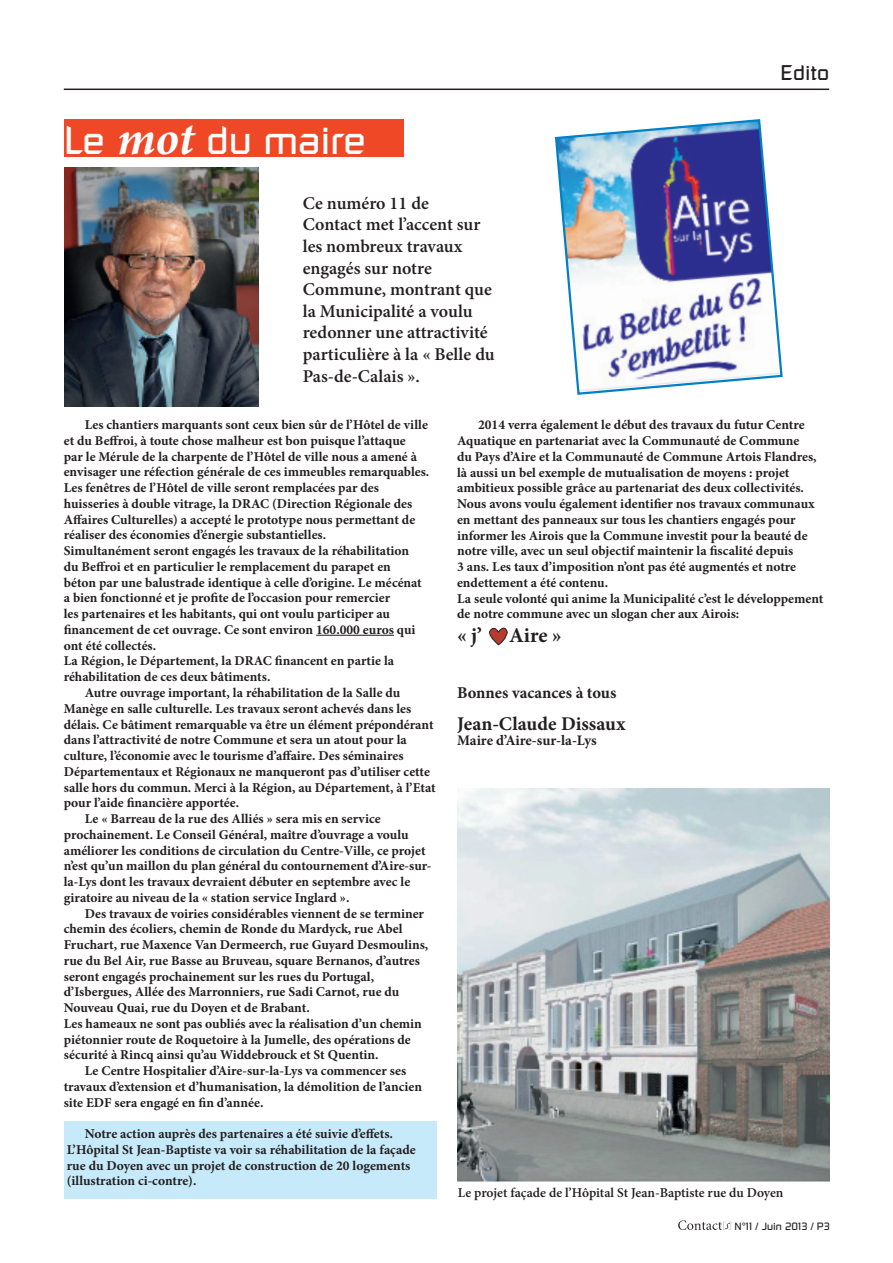
<style>
.page{position:relative;width:893px;height:1263px;background:#fff}
.page>*{position:absolute;margin:0;border:0;box-sizing:border-box;transform-origin:0 0}
.t1{font:39.15px "Russell Square";color:#fff}
.t2{font:700 21px "Minion Pro";color:#231f20}
.t3{font:21px "Russell Square";color:#231f20}
.t4{font:700 19.5px "Minion Pro";color:#231f20}
.t5{font:600 18px/21.6px "Minion Pro";color:#231f20}
.t6{font:700 16.5px "Minion Pro";color:#231f20}
.t7{font:700 14.55px "Minion Pro";letter-spacing:-.005em;color:#231f20}
.t8{font:700 13.5px/15.8px "Minion Pro";color:#231f20}
.t9{font:600 13.5px "Minion Pro";color:#231f20}
.t10{font:10.5px "Russell Square";color:#231f20}
.s1{font-family:"Minion Pro";font-weight:700;font-style:italic;font-size:47.85px}
</style>
<div class="page">
<svg style="left:678px;top:1220px;width:53px;height:10px"></svg>
<hr style="left:64px;top:89px;width:765px;height:1px;background:#231f20">
<div style="left:64px;top:119px;width:339px;height:37px;background:#ef4826"></div>
<img style="left:64px;top:167px;width:195px;height:240px">
<svg style="left:554px;top:119px;width:229px;height:276px"></svg>
<div style="left:64px;top:1121px;width:373px;height:78px;background:#c6eafa"></div>
<hr style="left:316px;top:635px;width:78px;height:1px;background:#231f20">
<svg style="left:489px;top:627px;width:19px;height:19px"></svg>
<img style="left:458px;top:789px;width:371px;height:394px">
<h1 class="t1" style="left:64px;top:116px;width:304px">Le <span class="s1">mot</span> du maire</h1>
<h3 class="t5" style="left:303px;top:192px;width:193px">Ce numéro 11 de<br>Contact met l’accent sur les nombreux travaux engagés sur notre<br>Commune, montrant que la Municipalité a voulu redonner une attractivité particulière à la « Belle du<br>Pas-de-Calais ».</h3>
<h2 class="t3" style="left:781px;top:60px;width:50px">Edito</h2>
<p class="t8" style="left:85px;top:417px;width:345px">Les chantiers marquants sont ceux bien sûr de l’Hôtel de ville</p>
<p class="t8" style="left:64px;top:432px;width:344px">et du Beffroi, à toute chose malheur est bon puisque l’attaque</p>
<p class="t8" style="left:64px;top:448px;width:355px">par le Mérule de la charpente de l’Hôtel de ville nous a amené à</p>
<p class="t8" style="left:64px;top:464px;width:367px">envisager une réfection générale de ces immeubles remarquables.</p>
<p class="t8" style="left:64px;top:480px;width:317px">Les fenêtres de l’Hôtel de ville seront remplacées par des</p>
<p class="t8" style="left:64px;top:495px;width:350px">huisseries à double vitrage, la DRAC (Direction Régionale des</p>
<p class="t8" style="left:64px;top:511px;width:353px">Affaires Culturelles) a accepté le prototype nous permettant de</p>
<p class="t8" style="left:64px;top:527px;width:264px">réaliser des économies d’énergie substantielles.</p>
<p class="t8" style="left:64px;top:543px;width:347px">Simultanément seront engagés les travaux de la réhabilitation</p>
<p class="t8" style="left:64px;top:559px;width:329px">du Beffroi et en particulier le remplacement du parapet en</p>
<p class="t8" style="left:64px;top:574px;width:360px">béton par une balustrade identique à celle d’origine. Le mécénat</p>
<p class="t8" style="left:64px;top:590px;width:328px">a bien fonctionné et je profite de l’occasion pour remercier</p>
<p class="t8" style="left:64px;top:606px;width:328px">les partenaires et les habitants, qui ont voulu participer au</p>
<p class="t8" style="left:64px;top:622px;width:353px">financement de cet ouvrage. Ce sont environ 160.000 euros qui</p>
<p class="t8" style="left:64px;top:637px;width:94px">ont été collectés.</p>
<p class="t8" style="left:64px;top:653px;width:332px">La Région, le Département, la DRAC financent en partie la</p>
<p class="t8" style="left:64px;top:669px;width:208px">réhabilitation de ces deux bâtiments.</p>
<p class="t8" style="left:85px;top:685px;width:317px">Autre ouvrage important, la réhabilitation de la Salle du</p>
<p class="t8" style="left:64px;top:700px;width:349px">Manège en salle culturelle. Les travaux seront achevés dans les</p>
<p class="t8" style="left:64px;top:716px;width:371px">délais. Ce bâtiment remarquable va être un élément prépondérant</p>
<p class="t8" style="left:64px;top:732px;width:344px">dans l’attractivité de notre Commune et sera un atout pour la</p>
<p class="t8" style="left:64px;top:748px;width:341px">culture, l’économie avec le tourisme d’affaire. Des séminaires</p>
<p class="t8" style="left:64px;top:763px;width:368px">Départementaux et Régionaux ne manqueront pas d’utiliser cette</p>
<p class="t8" style="left:64px;top:779px;width:374px">salle hors du commun. Merci à la Région, au Département, à l’Etat</p>
<p class="t8" style="left:64px;top:795px;width:177px">pour l’aide financière apportée.</p>
<p class="t8" style="left:85px;top:811px;width:297px">Le « Barreau de la rue des Alliés » sera mis en service</p>
<p class="t8" style="left:64px;top:826px;width:346px">prochainement. Le Conseil Général, maître d’ouvrage a voulu</p>
<p class="t8" style="left:64px;top:842px;width:363px">améliorer les conditions de circulation du Centre-Ville, ce projet</p>
<p class="t8" style="left:64px;top:858px;width:369px">n’est qu’un maillon du plan général du contournement d’Aire-sur-</p>
<p class="t8" style="left:64px;top:874px;width:348px">la-Lys dont les travaux devraient débuter en septembre avec le</p>
<p class="t8" style="left:64px;top:889px;width:287px">giratoire au niveau de la « station service Inglard ».</p>
<p class="t8" style="left:85px;top:905px;width:341px">Des travaux de voiries considérables viennent de se terminer</p>
<p class="t8" style="left:64px;top:921px;width:340px">chemin des écoliers, chemin de Ronde du Mardyck, rue Abel</p>
<p class="t8" style="left:64px;top:937px;width:366px">Fruchart, rue Maxence Van Dermeerch, rue Guyard Desmoulins,</p>
<p class="t8" style="left:64px;top:952px;width:358px">rue du Bel Air, rue Basse au Bruveau, square Bernanos, d’autres</p>
<p class="t8" style="left:64px;top:968px;width:312px">seront engagés prochainement sur les rues du Portugal,</p>
<p class="t8" style="left:64px;top:984px;width:337px">d’Isbergues, Allée des Marronniers, rue Sadi Carnot, rue du</p>
<p class="t8" style="left:64px;top:1000px;width:248px">Nouveau Quai, rue du Doyen et de Brabant.</p>
<p class="t8" style="left:64px;top:1015px;width:360px">Les hameaux ne sont pas oubliés avec la réalisation d’un chemin</p>
<p class="t8" style="left:64px;top:1031px;width:349px">piétonnier route de Roquetoire à la Jumelle, des opérations de</p>
<p class="t8" style="left:64px;top:1047px;width:316px">sécurité à Rincq ainsi qu’au Widdebrouck et St Quentin.</p>
<p class="t8" style="left:85px;top:1063px;width:323px">Le Centre Hospitalier d’Aire-sur-la-Lys va commencer ses</p>
<p class="t8" style="left:64px;top:1078px;width:360px">travaux d’extension et d’humanisation, la démolition de l’ancien</p>
<p class="t8" style="left:64px;top:1094px;width:201px">site EDF sera engagé en fin d’année.</p>
<p class="t8" style="left:67px;top:1126px;width:351px;text-indent:18px">Notre action auprès des partenaires a été suivie d’effets.<br>L’Hôpital St Jean-Baptiste va voir sa réhabilitation de la façade rue du Doyen avec un projet de construction de 20 logements (illustration ci-contre).</p>
<p class="t8" style="left:457px;top:417px;width:368px;text-indent:21px">2014 verra également le début des travaux du futur Centre Aquatique en partenariat avec la Communauté de Commune<br>du Pays d’Aire et la Communauté de Commune Artois Flandres, là aussi un bel exemple de mutualisation de moyens : projet ambitieux possible grâce au partenariat des deux collectivités.<br>Nous avons voulu également identifier nos travaux communaux en mettant des panneaux sur tous les chantiers engagés pour informer les Airois que la Commune investit pour la beauté de notre ville, avec un seul objectif maintenir la fiscalité depuis<br>3 ans. Les taux d’imposition n’ont pas été augmentés et notre endettement a été contenu.<br>La seule volonté qui anime la Municipalité c’est le développement de notre commune avec un slogan cher aux Airois:</p>
<h2 class="t2" style="left:457px;top:621px;width:26px">« j’</h2>
<h2 class="t2" style="left:509px;top:621px;width:54px">Aire »</h2>
<p class="t6" style="left:457px;top:681px;width:161px">Bonnes vacances à tous</p>
<h3 class="t4" style="left:457px;top:710px;width:170px">Jean-Claude Dissaux</h3>
<p class="t7" style="left:457px;top:730px;width:141px">Maire d’Aire-sur-la-Lys</p>
<p class="t9" style="left:458px;top:1183px;width:327px">Le projet façade de l’Hôpital St Jean-Baptiste rue du Doyen</p>
<p class="t10" style="left:734px;top:1220px;width:97px">N°11 / Juin 2013 / P3</p>
</div>
